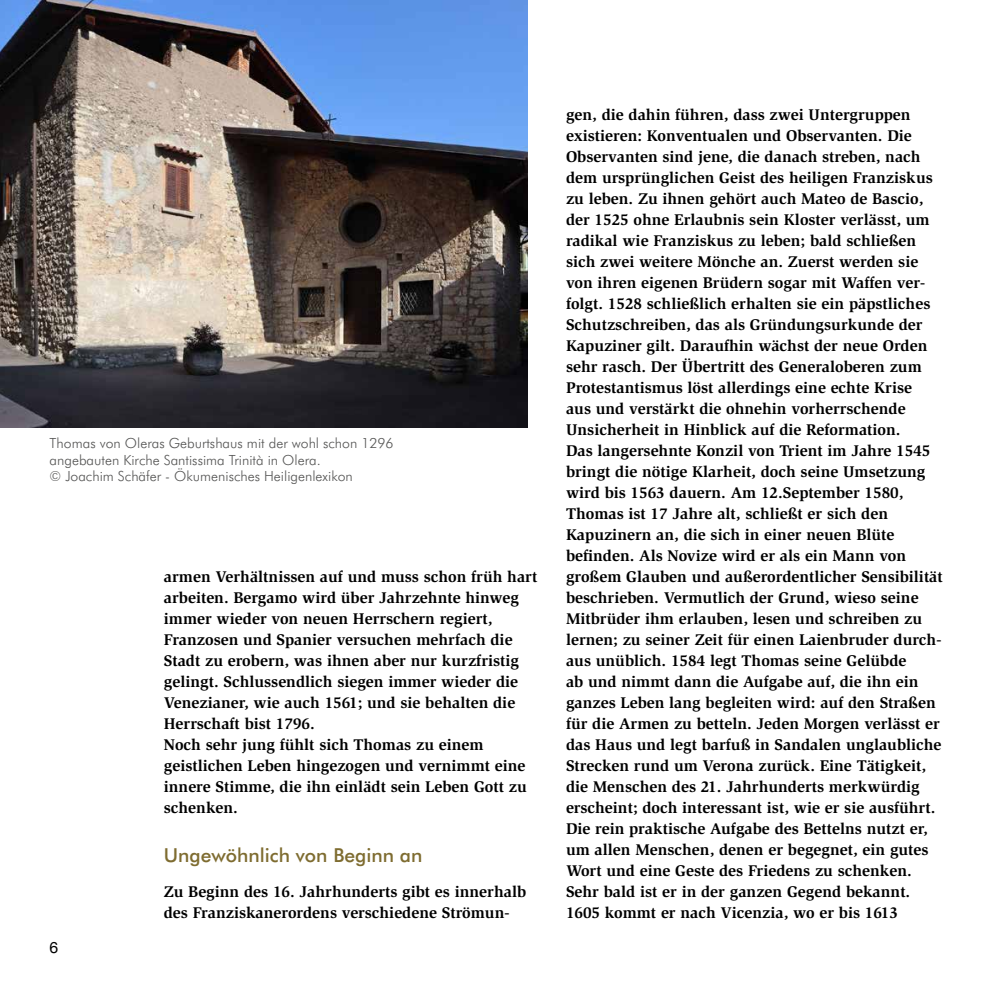
<style>
.page{position:relative;width:993px;height:993px;background:#fff}
.page>*{position:absolute;margin:0;border:0;box-sizing:border-box;transform-origin:0 0}
.t1{font:500 19.25px "Futura BT";color:#7e6c30}
.t2{font:700 15.92px/21px "Slimbach Std";color:#000}
.t3{font:15.75px "Helvetica Neue";color:#000}
.t4{font:300 14px/16.8px "Futura BT";color:#565655}
</style>
<div class="page">
<img style="left:0;top:0;width:527px;height:427px">
<p class="t4" style="left:50px;top:434px;width:345px">Thomas von Oleras Geburtshaus mit der wohl schon 1296 angebauten Kirche Santissima Trinità in Olera.<br>© Joachim Schäfer - Ökumenisches Heiligenlexikon</p>
<p class="t3" style="left:50px;top:936px;width:10px">6</p>
<p class="t2" style="left:164px;top:566px;width:375px">armen Verhältnissen auf und muss schon früh hart arbeiten. Bergamo wird über Jahrzehnte hinweg immer wieder von neuen Herrschern regiert, Franzosen und Spanier versuchen mehrfach die Stadt zu erobern, was ihnen aber nur kurzfristig gelingt. Schlussendlich siegen immer wieder die Venezianer, wie auch 1561; und sie behalten die Herrschaft bist 1796.<br>Noch sehr jung fühlt sich Thomas zu einem geistlichen Leben hingezogen und vernimmt eine innere Stimme, die ihn einlädt sein Leben Gott zu schenken.</p>
<p class="t1" style="left:164px;top:843px;width:260px">Ungewöhnlich von Beginn an</p>
<p class="t2" style="left:164px;top:881px;width:364px">Zu Beginn des 16. Jahrhunderts gibt es innerhalb des Franziskanerordens verschiedene Strömun-</p>
<p class="t2" style="left:566px;top:104px;width:378px">gen, die dahin führen, dass zwei Untergruppen existieren: Konventualen und Observanten. Die Observanten sind jene, die danach streben, nach dem ursprünglichen Geist des heiligen Franziskus zu leben. Zu ihnen gehört auch Mateo de Bascio, der 1525 ohne Erlaubnis sein Kloster verlässt, um radikal wie Franziskus zu leben; bald schließen sich zwei weitere Mönche an. Zuerst werden sie von ihren eigenen Brüdern sogar mit Waffen ver&shy;folgt. 1528 schließlich erhalten sie ein päpstliches Schutzschreiben, das als Gründungsurkunde der Kapuziner gilt. Daraufhin wächst der neue Orden sehr rasch. Der Übertritt des Generaloberen zum Protestantismus löst allerdings eine echte Krise<br>aus und verstärkt die ohnehin vorherrschende Unsicherheit in Hinblick auf die Reformation.<br>Das langersehnte Konzil von Trient im Jahre 1545 bringt die nötige Klarheit, doch seine Umsetzung wird bis 1563 dauern. Am 12.September 1580, Thomas ist 17 Jahre alt, schließt er sich den Kapuzinern an, die sich in einer neuen Blüte befinden. Als Novize wird er als ein Mann von großem Glauben und außerordentlicher Sensibilität beschrieben. Vermutlich der Grund, wieso seine Mitbrüder ihm erlauben, lesen und schreiben zu lernen; zu seiner Zeit für einen Laienbruder durch&shy;aus unüblich. 1584 legt Thomas seine Gelübde<br>ab und nimmt dann die Aufgabe auf, die ihn ein ganzes Leben lang begleiten wird: auf den Straßen für die Armen zu betteln. Jeden Morgen verlässt er das Haus und legt barfuß in Sandalen unglaubliche Strecken rund um Verona zurück. Eine Tätigkeit, die Menschen des 21. Jahrhunderts merkwürdig erscheint; doch interessant ist, wie er sie ausführt.<br>Die rein praktische Aufgabe des Bettelns nutzt er, um allen Menschen, denen er begegnet, ein gutes Wort und eine Geste des Friedens zu schenken.<br>Sehr bald ist er in der ganzen Gegend bekannt.<br>1605 kommt er nach Vicenzia, wo er bis 1613</p>
</div>
